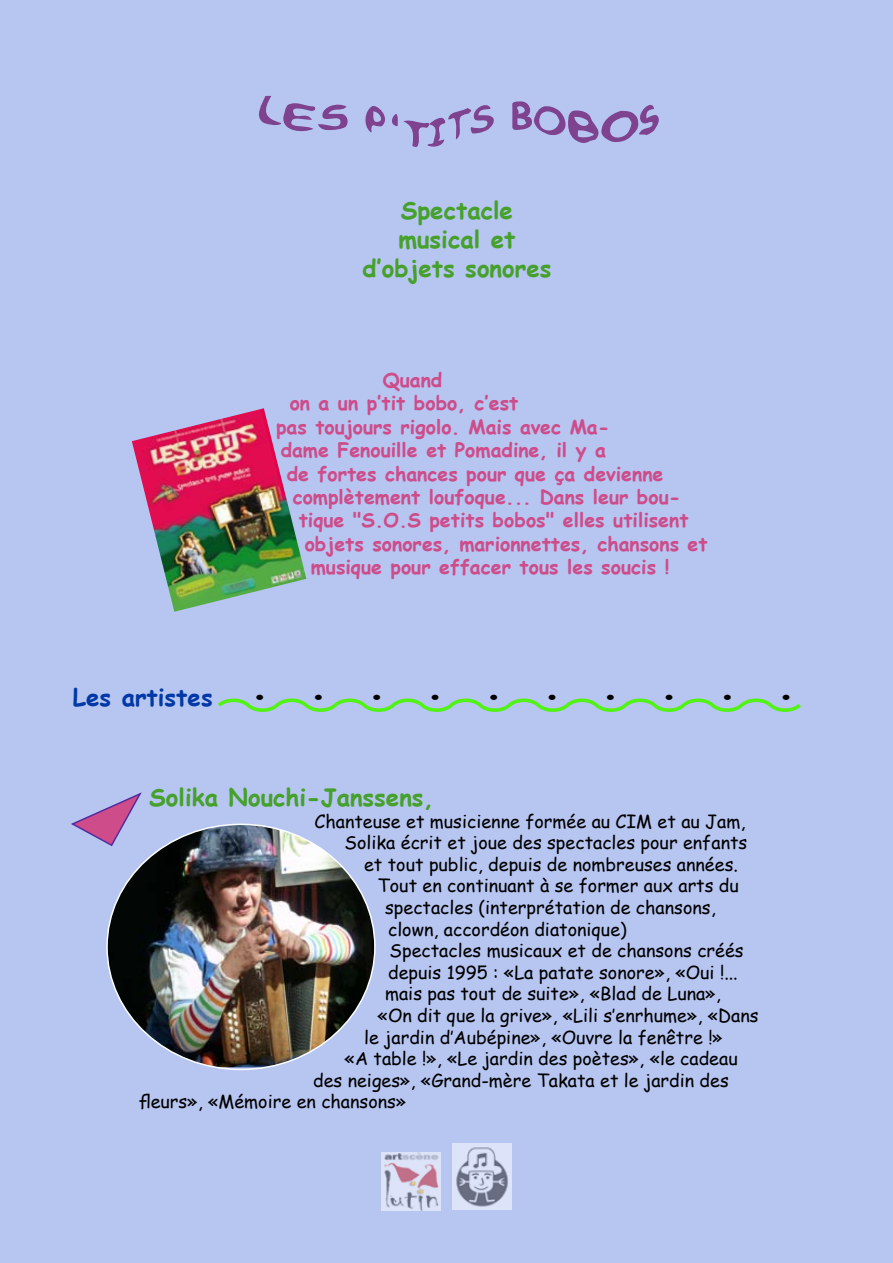
<style>
.page{position:relative;width:893px;height:1263px;background:#b7c5f1}
.page>*{position:absolute;margin:0;border:0;box-sizing:border-box;transform-origin:0 0}
.t1{font:700 42px "Comic Sans MS";color:#000}
.t2{font:700 24px/28.8px "Comic Sans MS";color:#45a12b;text-align:center}
.t3{font:700 24px "Comic Sans MS";color:#0039a7}
.t4{font:700 19.5px "Comic Sans MS";color:#ce4c8a}
.t5{font:18px "Comic Sans MS";color:#000}
</style>
<div class="page">
<svg style="left:259px;top:96px;width:89px;height:36px"></svg>
<svg style="left:365px;top:105px;width:129px;height:42px"></svg>
<svg style="left:512px;top:101px;width:147px;height:42px"></svg>
<svg style="left:218px;top:698px;width:583px;height:14px"></svg>
<svg style="left:71px;top:792px;width:71px;height:52px"></svg>
<img style="left:107px;top:824px;width:266px;height:243px">
<img style="left:132px;top:408px;width:174px;height:204px">
<img style="left:452px;top:1144px;width:60px;height:66px">
<img style="left:381px;top:1152px;width:60px;height:58px">
<h2 class="t2" style="left:362px;top:195px;width:190px">Spectacle musical et d’objets sonores</h2>
<h2 class="t3" style="left:73px;top:679px;width:141px">Les artistes</h2>
<p class="t4" style="left:383px;top:365px;width:61px">Quand</p>
<p class="t4" style="left:290px;top:389px;width:230px">on a un p’tit bobo, c’est</p>
<p class="t4" style="left:276px;top:412px;width:335px">pas toujours rigolo. Mais avec Ma-</p>
<p class="t4" style="left:281px;top:436px;width:327px">dame Fenouille et Pomadine, il y a</p>
<p class="t4" style="left:287px;top:459px;width:378px">de fortes chances pour que ça devienne</p>
<p class="t4" style="left:293px;top:482px;width:390px">complètement loufoque... Dans leur bou-</p>
<p class="t4" style="left:299px;top:506px;width:391px">tique "S.O.S petits bobos" elles utilisent</p>
<p class="t4" style="left:305px;top:529px;width:405px">objets sonores, marionnettes, chansons et</p>
<p class="t4" style="left:311px;top:553px;width:360px">musique pour effacer tous les soucis !</p>
<h1 class="t1" style="left:251px;top:651px;width:546px">. . . . . . . . . .</h1>
<h2 class="t2" style="left:149px;top:782px;width:286px">Solika Nouchi-Janssens,</h2>
<p class="t5" style="left:315px;top:808px;width:432px">Chanteuse et musicienne formée au CIM et au Jam,</p>
<p class="t5" style="left:345px;top:829px;width:404px">Solika écrit et joue des spectacles pour enfants</p>
<p class="t5" style="left:364px;top:851px;width:375px">et tout public, depuis de nombreuses années.</p>
<p class="t5" style="left:378px;top:872px;width:363px">Tout en continuant à se former aux arts du</p>
<p class="t5" style="left:385px;top:894px;width:332px">spectacles (interprétation de chansons,</p>
<p class="t5" style="left:388px;top:916px;width:240px">clown, accordéon diatonique)</p>
<p class="t5" style="left:390px;top:937px;width:356px">Spectacles musicaux et de chansons créés</p>
<p class="t5" style="left:388px;top:959px;width:351px">depuis 1995 : «La patate sonore», «Oui !...</p>
<p class="t5" style="left:385px;top:980px;width:337px">mais pas tout de suite», «Blad de Luna»,</p>
<p class="t5" style="left:378px;top:1002px;width:382px">«On dit que la grive», «Lili s’enrhume», «Dans</p>
<p class="t5" style="left:364px;top:1024px;width:360px">le jardin d’Aubépine», «Ouvre la fenêtre !»</p>
<p class="t5" style="left:345px;top:1045px;width:395px">«A table !», «Le jardin des poètes», «le cadeau</p>
<p class="t5" style="left:313px;top:1067px;width:417px">des neiges», «Grand-mère Takata et le jardin des</p>
<p class="t5" style="left:139px;top:1088px;width:269px">fleurs», «Mémoire en chansons»</p>
</div>
